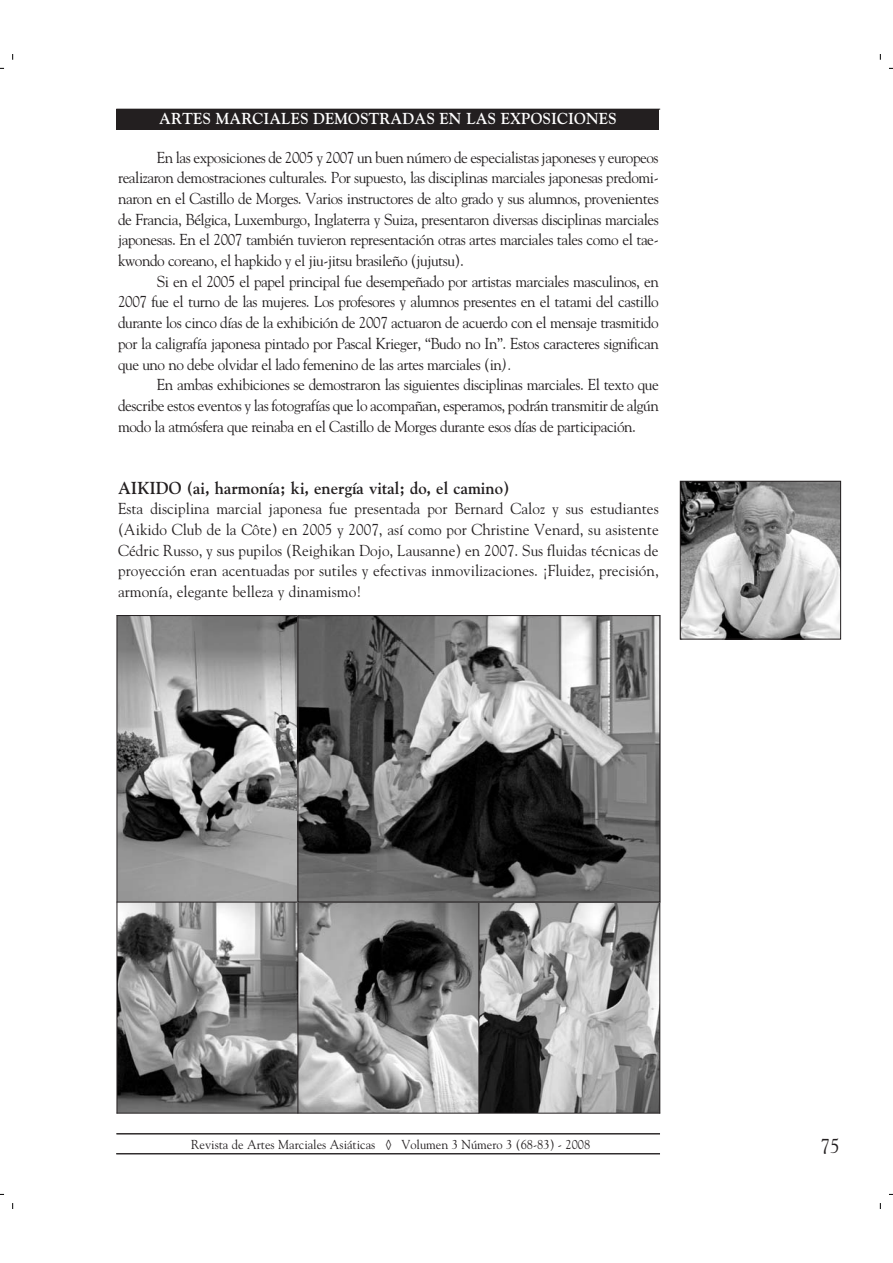
<style>
.page{position:relative;width:893px;height:1263px;background:#fff}
.page>*{position:absolute;margin:0;border:0;box-sizing:border-box;transform-origin:0 0}
.t1{font:20.1px "Goudy";color:#231f20;scale:.96 1}
.t2{font:700 17.25px "Goudy";color:#231f20;scale:.96 1}
.t3{font:15.75px/20.7px "Goudy";letter-spacing:-.03em;color:#231f20;text-align:justify;scale:.96 1}
.t4{font:700 15.75px "Goudy";letter-spacing:.005em;color:#fff;scale:.96 1}
.t5{font:12.9px "Goudy";color:#231f20;scale:.96 1}
.s1{font-style:italic}
.s2{font-family:"Times LT Std"}
</style>
<div class="page">
<hr style="left:116px;top:109px;width:544px;height:1px;background:#231f20">
<hr style="left:116px;top:1133px;width:544px;height:1px;background:#231f20">
<hr style="left:116px;top:1153px;width:544px;height:1px;background:#231f20">
<div style="left:116px;top:109px;width:543px;height:20px;background:#231f20"></div>
<img style="left:118px;top:616px;width:179px;height:286px">
<svg style="left:118px;top:903px;width:179px;height:210px;background:#7e7e7e"></svg>
<svg style="left:298px;top:903px;width:180px;height:210px;background:#8d8d8d"></svg>
<svg style="left:479px;top:903px;width:180px;height:210px;background:#8f8f8f"></svg>
<hr style="left:117px;top:615px;width:1px;height:499px;background:#231f20">
<hr style="left:297px;top:615px;width:1px;height:499px;background:#231f20">
<hr style="left:478px;top:615px;width:1px;height:499px;background:#231f20">
<hr style="left:659px;top:615px;width:1px;height:499px;background:#231f20">
<hr style="left:117px;top:615px;width:543px;height:1px;background:#231f20">
<hr style="left:117px;top:902px;width:543px;height:1px;background:#231f20">
<hr style="left:117px;top:1113px;width:543px;height:1px;background:#231f20">
<svg style="left:299px;top:617px;width:359px;height:283px;background:#686868"></svg>
<div style="left:297px;top:615px;width:363px;height:287px;border:1px solid #231f20"></div>
<img style="left:682px;top:483px;width:157px;height:154px">
<div style="left:680px;top:481px;width:161px;height:158px;border:1px solid #231f20"></div>
<svg style="left:12px;top:54px;width:2px;height:6px"></svg>
<svg style="left:879px;top:54px;width:2px;height:6px"></svg>
<p class="t4" style="left:159px;top:112px;width:478px">ARTES MARCIALES DEMOSTRADAS EN LAS EXPOSICIONES</p>
<p class="t3" style="left:118px;top:148px;width:564px;text-indent:39px">En las exposiciones de 2005 y 2007 un buen número de especialistas japoneses y europeos realizaron demostraciones culturales. Por supuesto, las disciplinas marciales japonesas predomi&shy;naron en el Castillo de Morges. Varios instructores de alto grado y sus alumnos, provenientes de Francia, Bélgica, Luxemburgo, Inglaterra y Suiza, presentaron diversas disciplinas marciales japonesas. En el 2007 también tuvieron representación otras artes marciales tales como el tae&shy;kwondo coreano, el hapkido y el jiu-jitsu brasileño (jujutsu).</p>
<p class="t3" style="left:118px;top:272px;width:564px;text-indent:39px">Si en el 2005 el papel principal fue desempeñado por artistas marciales masculinos, en 2007 fue el turno de las mujeres. Los profesores y alumnos presentes en el tatami del castillo durante los cinco días de la exhibición de 2007 actuaron de acuerdo con el mensaje trasmitido por la caligrafía japonesa pintado por Pascal Krieger, “Budo no In”. Estos caracteres significan que uno no debe olvidar el lado femenino de las artes marciales (in<span class="s1">).</span></p>
<p class="t3" style="left:118px;top:376px;width:564px;text-indent:39px">En ambas exhibiciones se demostraron las siguientes disciplinas marciales. El texto que describe estos eventos y las fotografías que lo acompañan, esperamos, podrán transmitir de algún modo la atmósfera que reinaba en el Castillo de Morges durante esos días de participación.</p>
<p class="t2" style="left:118px;top:481px;width:409px">AIKIDO (ai, harmonía; ki, energía vital; do, el camino)</p>
<p class="t3" style="left:118px;top:500px;width:564px">Esta disciplina marcial japonesa fue presentada por Bernard Caloz y sus estudiantes (Aikido Club de la Côte) en 2005 y 2007, así como por Christine Venard, su asistente Cédric Russo, y sus pupilos (Reighikan Dojo, Lausanne) en 2007. Sus fluidas técnicas de proyección eran acentuadas por sutiles y efectivas inmovilizaciones. ¡Fluidez, precisión, armonía, elegante belleza y dinamismo!</p>
<p class="t5" style="left:191px;top:1140px;width:417px">Revista de Artes Marciales Asiáticas <span class="s2">◊</span> Volumen 3 Número 3 (68-83) - 2008</p>
<p class="t1" style="left:820px;top:1139px;width:22px">75</p>
</div>
